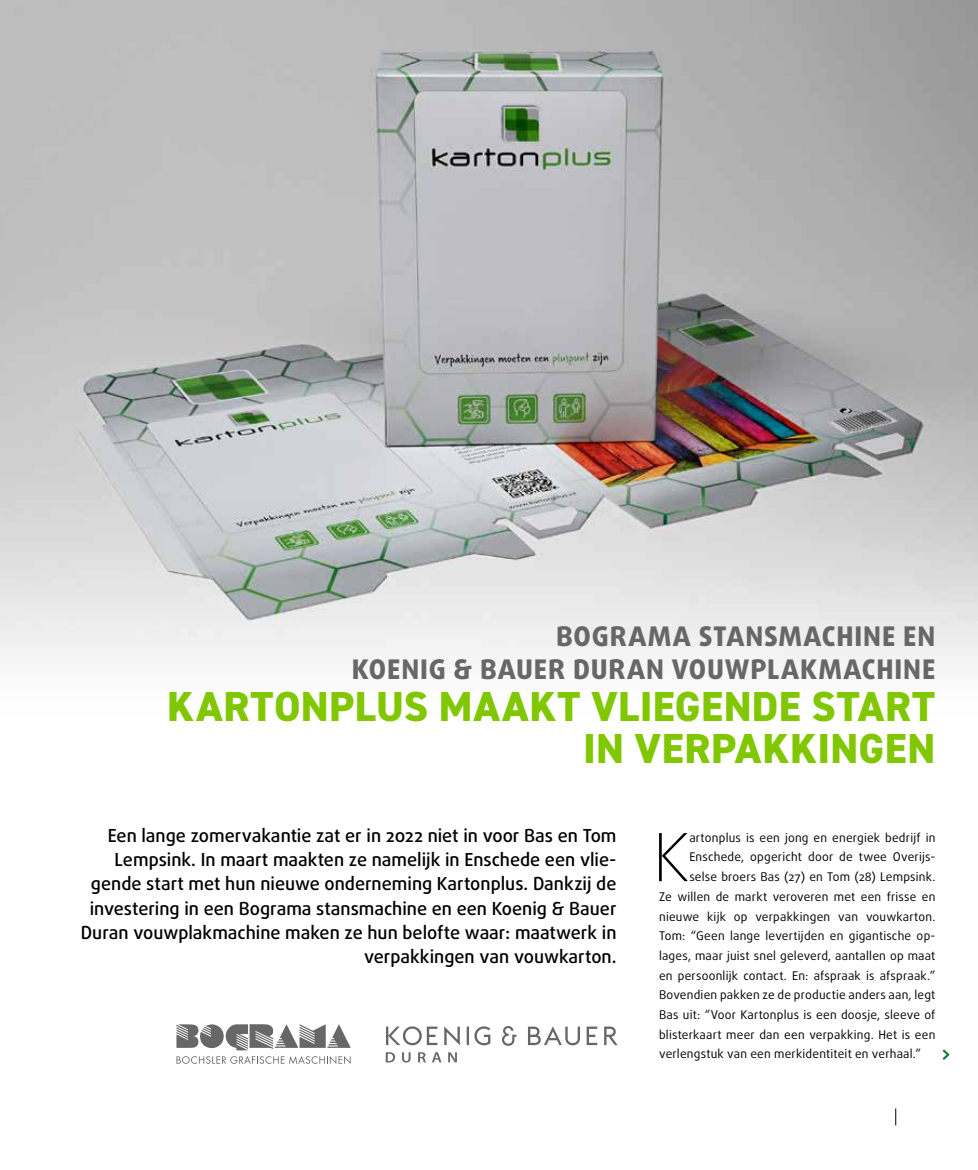
<style>
.page{position:relative;width:978px;height:1170px;background:#fff}
.page>*{position:absolute;margin:0;border:0;box-sizing:border-box;transform-origin:0 0}
.t1{font:100 66.45px "Daxline Pro";color:#000}
.t2{font:800 42px/42px "DIN2014";letter-spacing:.015em;color:#80c700;text-align:right}
.t3{font:800 27px/33px "Daxline Pro";letter-spacing:.035em;color:#676767;text-align:right}
.t4{font:500 18px/24.3px "Daxline Pro";color:#000;text-align:right}
.t5{font:12px "Daxline Pro";letter-spacing:.015em;color:#000}
</style>
<div class="page">
<img style="left:0;top:0;width:978px;height:664px">
<svg style="left:895px;top:1108px;width:1px;height:17px"></svg>
<svg style="left:942px;top:1049px;width:8px;height:10px"></svg>
<svg style="left:386px;top:1026px;width:232px;height:19px"></svg>
<svg style="left:386px;top:1052px;width:71px;height:10px"></svg>
<svg style="left:176px;top:1024px;width:175px;height:39px"></svg>
<h3 class="t3" style="left:352px;top:620px;width:585px">BOGRAMA STANSMACHINE EN<br>KOENIG &amp; BAUER DURAN VOUWPLAKMACHINE</h3>
<h2 class="t2" style="left:167px;top:685px;width:770px">KARTONPLUS MAAKT VLIEGENDE START<br>IN VERPAKKINGEN</h2>
<p class="t4" style="left:81px;top:823px;width:537px">Een lange zomervakantie zat er in 2022 niet in voor Bas en Tom Lempsink. In maart maakten ze namelijk in Enschede een vlie&shy;gende start met hun nieuwe onderneming Kartonplus. Dankzij de investering in een Bograma stansmachine en een Koenig &amp; Bauer Duran vouwplakmachine maken ze hun belofte waar: maatwerk in verpakkingen van vouwkarton.</p>
<h1 class="t1" style="left:653px;top:813px;width:38px">K</h1>
<p class="t5" style="left:689px;top:829px;width:248px">artonplus is een jong en energiek bedrijf in</p>
<p class="t5" style="left:689px;top:849px;width:248px">Enschede, opgericht door de twee Overijs-</p>
<p class="t5" style="left:689px;top:868px;width:248px">selse broers Bas (27) en Tom (28) Lempsink.</p>
<p class="t5" style="left:659px;top:888px;width:278px">Ze willen de markt veroveren met een frisse en</p>
<p class="t5" style="left:659px;top:908px;width:278px">nieuwe kijk op verpakkingen van vouwkarton.</p>
<p class="t5" style="left:659px;top:927px;width:278px">Tom: “Geen lange levertijden en gigantische op-</p>
<p class="t5" style="left:659px;top:947px;width:278px">lages, maar juist snel geleverd, aantallen op maat</p>
<p class="t5" style="left:659px;top:967px;width:278px">en persoonlijk contact. En: afspraak is afspraak.”</p>
<p class="t5" style="left:659px;top:987px;width:278px">Bovendien pakken ze de productie anders aan, legt</p>
<p class="t5" style="left:659px;top:1006px;width:278px">Bas uit: “Voor Kartonplus is een doosje, sleeve of</p>
<p class="t5" style="left:659px;top:1026px;width:278px">blisterkaart meer dan een verpakking. Het is een</p>
<p class="t5" style="left:659px;top:1046px;width:264px">verlengstuk van een merkidentiteit en verhaal.”</p>
</div>
